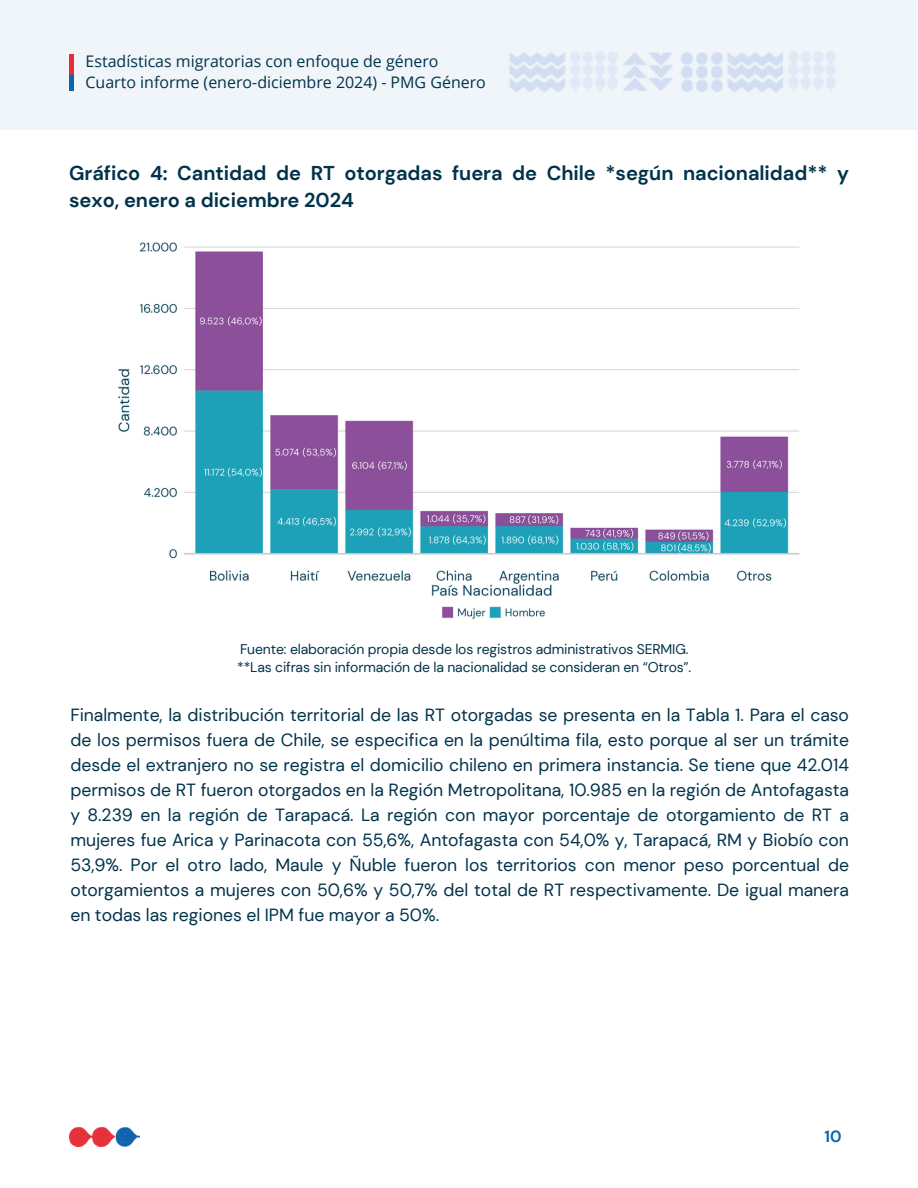
<style>
.page{position:relative;width:918px;height:1188px;background:#fff}
.page>*{position:absolute;margin:0;border:0;box-sizing:border-box;transform-origin:0 0}
.t1{font:700 20px/27px "DM Sans";letter-spacing:-.005em;color:#02334b}
.t2{font:17.6px/25px "DM Sans";letter-spacing:-.005em;color:#02334b;text-align:justify}
.t3{font:700 16.2px "DM Sans";color:#0e64ac}
.t4{font:16px/21.2px "Open Sans";color:#02334b}
.t5{font:14px "DM Sans";letter-spacing:-.01em;color:#02334b}
</style>
<div class="page">
<img style="left:118px;top:242px;width:682px;height:377px">
<img style="left:69px;top:1127px;width:71px;height:20px">
<div style="left:0;top:0;width:918px;height:129px;background:#f0f5fa"></div>
<img style="left:69px;top:54px;width:5px;height:36px">
<img style="left:509px;top:52px;width:326px;height:40px">
<p class="t4" style="left:86px;top:50px;width:402px">Estadísticas migratorias con enfoque de género<br>Cuarto informe (enero-diciembre 2024) - PMG Género</p>
<p class="t1" style="left:69px;top:159px;width:781px">Gráfico 4: Cantidad de RT otorgadas fuera de Chile *según nacionalidad** y sexo, enero a diciembre 2024</p>
<p class="t5" style="left:240px;top:640px;width:450px">Fuente: elaboración propia desde los registros administrativos SERMIG.</p>
<h2 class="t5" style="left:237px;top:658px;width:456px">**Las cifras sin información de la nacionalidad se consideran en “Otros”.</h2>
<h1 class="t2" style="left:70px;top:703px;width:780px">Finalmente, la distribución territorial de las RT otorgadas se presenta en la Tabla 1. Para el caso de los permisos fuera de Chile, se especifica en la penúltima fila, esto porque al ser un trámite desde el extranjero no se registra el domicilio chileno en primera instancia. Se tiene que 42.014 permisos de RT fueron otorgados en la Región Metropolitana, 10.985 en la región de Antofagasta y 8.239 en la región de Tarapacá. La región con mayor porcentaje de otorgamiento de RT a mujeres fue Arica y Parinacota con 55,6%, Antofagasta con 54,0% y, Tarapacá, RM y Biobío con 53,9%. Por el otro lado, Maule y Ñuble fueron los territorios con menor peso porcentual de otorgamientos a mujeres con 50,6% y 50,7% del total de RT respectivamente. De igual manera en todas las regiones el IPM fue mayor a 50%.</h1>
<p class="t3" style="left:824px;top:1126px;width:19px">10</p>
</div>
